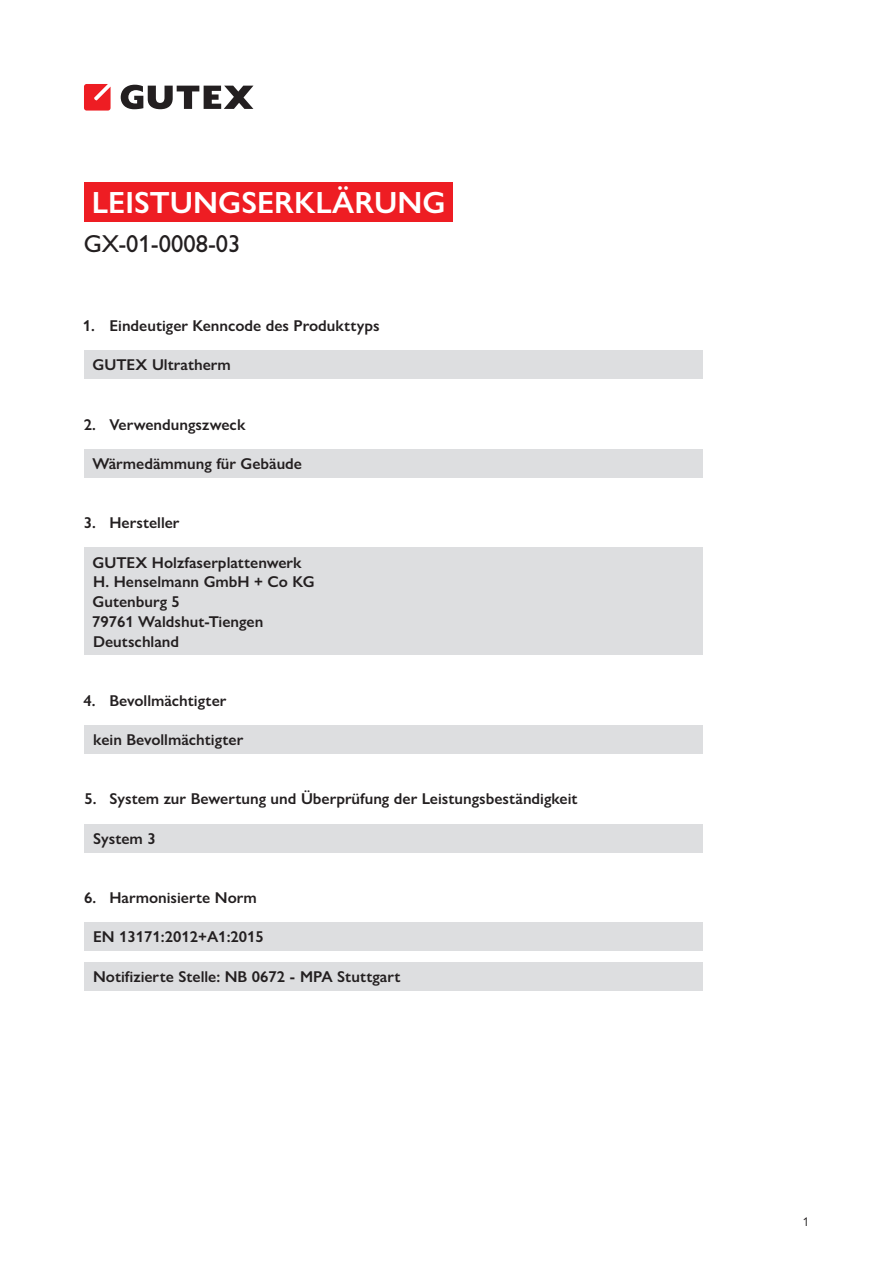
<style>
.page{position:relative;width:893px;height:1263px;background:#fff}
.page>*{position:absolute;margin:0;border:0;box-sizing:border-box;transform-origin:0 0}
.t1{font:600 30.75px "Gill Sans Nova";color:#fff}
.t2{font:500 24.6px "Gill Sans Nova";color:#231f20}
.t3{font:600 15.75px/19.6px "Gill Sans Nova";color:#231f20}
.t4{font:12.6px "Gill Sans Nova";color:#231f20}
</style>
<div class="page">
<div style="left:84px;top:183px;width:369px;height:39px;background:#ee1d23"></div>
<div style="left:84px;top:350px;width:619px;height:29px;background:#dddee0"></div>
<div style="left:84px;top:449px;width:619px;height:28px;background:#dddee0"></div>
<div style="left:84px;top:548px;width:619px;height:107px;background:#dddee0"></div>
<div style="left:84px;top:725px;width:619px;height:29px;background:#dddee0"></div>
<div style="left:84px;top:824px;width:619px;height:28px;background:#dddee0"></div>
<div style="left:84px;top:922px;width:619px;height:29px;background:#dddee0"></div>
<div style="left:84px;top:962px;width:619px;height:28px;background:#dddee0"></div>
<svg style="left:121px;top:85px;width:132px;height:24px"></svg>
<svg style="left:84px;top:84px;width:27px;height:27px"></svg>
<h1 class="t1" style="left:92px;top:183px;width:355px">LEISTUNGSERKLÄRUNG</h1>
<h2 class="t2" style="left:84px;top:229px;width:158px">GX-01-0008-03</h2>
<p class="t3" style="left:83px;top:316px;width:298px">1. Eindeutiger Kenncode des Produkttyps</p>
<p class="t3" style="left:93px;top:355px;width:140px">GUTEX Ultratherm</p>
<p class="t3" style="left:84px;top:414px;width:163px">2. Verwendungszweck</p>
<p class="t3" style="left:92px;top:454px;width:211px">Wärmedämmung für Gebäude</p>
<p class="t3" style="left:84px;top:513px;width:97px">3. Hersteller</p>
<p class="t3" style="left:92px;top:552px;width:224px">GUTEX Holzfaserplattenwerk<br>H. Henselmann GmbH + Co KG<br>Gutenburg 5<br>79761 Waldshut-Tiengen<br>Deutschland</p>
<p class="t3" style="left:83px;top:690px;width:145px">4. Bevollmächtigter</p>
<p class="t3" style="left:93px;top:730px;width:152px">kein Bevollmächtigter</p>
<p class="t3" style="left:84px;top:789px;width:495px">5. System zur Bewertung und Überprüfung der Leistungsbeständigkeit</p>
<p class="t3" style="left:93px;top:828px;width:64px">System 3</p>
<p class="t3" style="left:84px;top:887px;width:174px">6. Harmonisierte Norm</p>
<p class="t3" style="left:93px;top:927px;width:172px">EN 13171:2012+A1:2015</p>
<p class="t3" style="left:93px;top:966px;width:309px">Notifizierte Stelle: NB 0672 - MPA Stuttgart</p>
<p class="t4" style="left:803px;top:1213px;width:8px">1</p>
</div>
